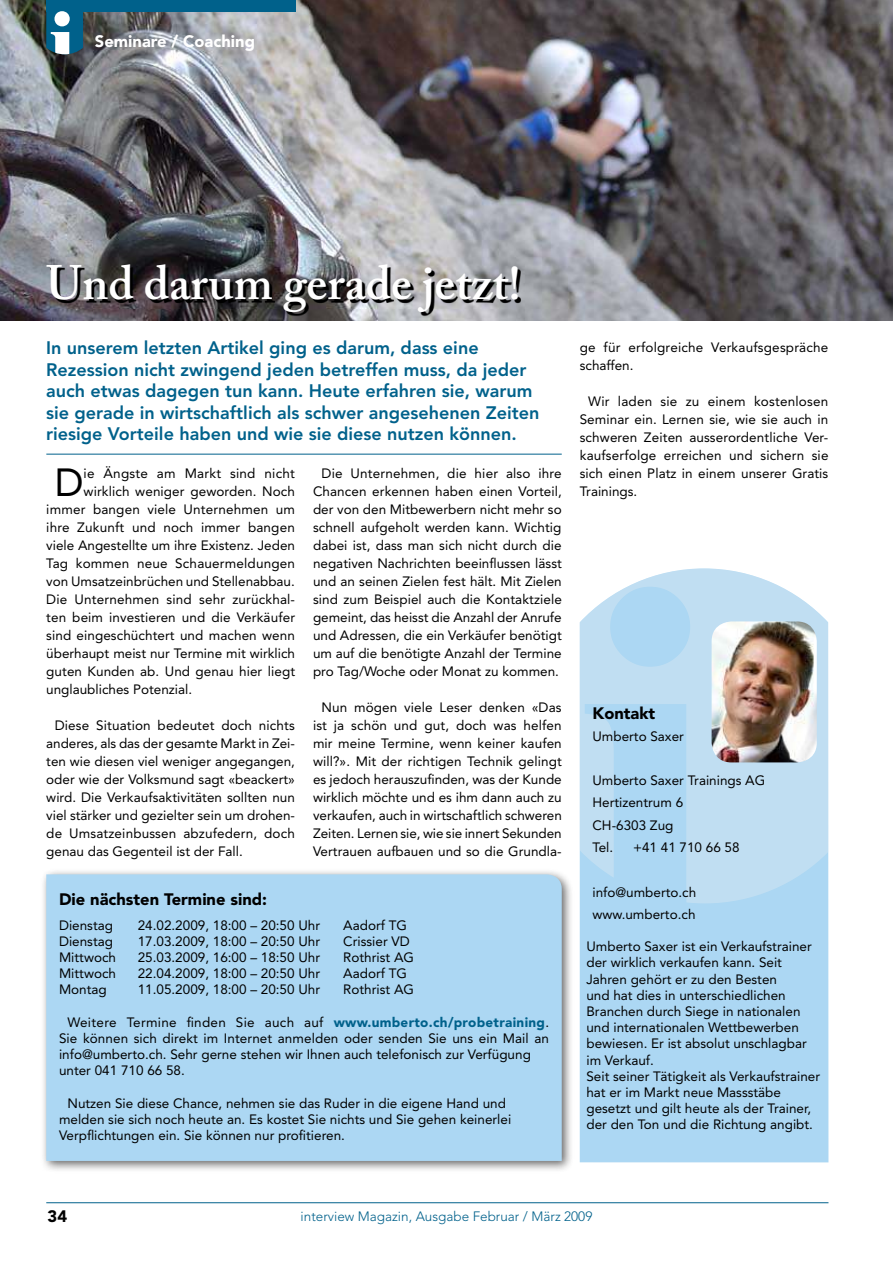
<style>
.page{position:relative;width:893px;height:1263px;background:#fff}
.page>*{position:absolute;margin:0;border:0;box-sizing:border-box;transform-origin:0 0}
.t1{font:800 84.75px "Times New Roman";color:#fff}
.t2{font:600 48px "Adobe Caslon Pro";color:#fff}
.t3{font:38.85px "Avenir LT Std";color:#000}
.t4{font:800 18px/21.6px "Avenir LT Std";color:#00618b}
.t5{font:900 16.5px "Avenir LT Std";color:#000}
.t6{font:900 16.5px "Avenir LT Std";color:#fff}
.t7{font:13.5px/18px "Avenir LT Std";color:#000}
.t8{font:300 13.5px "Avenir LT Std";color:#00618b}
.s1{font-weight:900;color:#00618b}
</style>
<div class="page">
<img style="left:0;top:0;width:893px;height:320px">
<svg style="left:50px;top:267px;width:559px;height:54px;background:#69676b"></svg>
<div style="left:40px;top:868px;width:540px;height:311px;background:#000;opacity:.6"></div>
<div style="left:46px;top:874px;width:516px;height:287px;background:#acd7f3"></div>
<div style="left:580px;top:903px;width:248px;height:259px;background:#acd7f3"></div>
<svg style="left:580px;top:568px;width:248px;height:335px;background:#bdddf3"></svg>
<img style="left:712px;top:621px;width:105px;height:141px">
<hr style="left:46px;top:454px;width:516px;height:1px;background:#00618b">
<div style="left:46px;top:0;width:250px;height:11px;background:#00618b"></div>
<svg style="left:46px;top:11px;width:37px;height:43px;background:#025f86"></svg>
<hr style="left:46px;top:1202px;width:782px;height:1px;background:#00618b">
<h1 class="t1" style="left:50px;top:-7px;width:26px">i</h1>
<p class="t6" style="left:95px;top:34px;width:162px">Seminare / Coaching</p>
<h2 class="t2" style="left:46px;top:264px;width:476px">Und darum gerade jetzt!</h2>
<p class="t4" style="left:46px;top:338px;width:495px">In unserem letzten Artikel ging es darum, dass eine Rezession nicht zwingend jeden betreffen muss, da jeder auch etwas dagegen tun kann. Heute erfahren sie, warum sie gerade in wirtschaftlich als schwer angesehenen Zeiten riesige Vorteile haben und wie sie diese nutzen können.</p>
<p class="t7" style="left:580px;top:339px;width:250px">ge für erfolgreiche Verkaufsgespräche schaffen.</p>
<p class="t7" style="left:580px;top:393px;width:250px;text-align:justify;text-indent:9px">Wir laden sie zu einem kostenlosen Seminar ein. Lernen sie, wie sie auch in schweren Zeiten ausserordentliche Ver&shy;kaufserfolge erreichen und sichern sie sich einen Platz in einem unserer Gratis Trainings.</p>
<h3 class="t3" style="left:55px;top:462px;width:30px">D</h3>
<p class="t7" style="left:84px;top:465px;width:213px">ie Ängste am Markt sind nicht</p>
<p class="t7" style="left:313px;top:465px;width:250px;text-align:justify;text-indent:9px">Die Unternehmen, die hier also ihre Chancen erkennen haben einen Vorteil, der von den Mitbewerbern nicht mehr so schnell aufgeholt werden kann. Wichtig dabei ist, dass man sich nicht durch die negativen Nachrichten beeinflussen lässt und an seinen Zielen fest hält. Mit Zielen sind zum Beispiel auch die Kontaktziele gemeint, das heisst die Anzahl der Anrufe und Adressen, die ein Verkäufer benötigt um auf die benötigte Anzahl der Termine pro Tag/Woche oder Monat zu kommen.</p>
<p class="t7" style="left:313px;top:699px;width:250px;text-align:justify;text-indent:9px">Nun mögen viele Leser denken «Das ist ja schön und gut, doch was helfen mir meine Termine, wenn keiner kaufen will?». Mit der richtigen Technik gelingt es jedoch herauszufinden, was der Kunde wirklich möchte und es ihm dann auch zu verkaufen, auch in wirtschaftlich schweren Zeiten. Lernen sie, wie sie innert Sekunden Vertrauen aufbauen und so die Grundla-</p>
<p class="t7" style="left:84px;top:483px;width:213px">wirklich weniger geworden. Noch</p>
<p class="t7" style="left:46px;top:501px;width:250px">immer bangen viele Unternehmen um</p>
<p class="t7" style="left:46px;top:519px;width:250px">ihre Zukunft und noch immer bangen</p>
<p class="t7" style="left:46px;top:537px;width:250px">viele Angestellte um ihre Existenz. Jeden</p>
<p class="t7" style="left:46px;top:555px;width:250px">Tag kommen neue Schauermeldungen</p>
<p class="t7" style="left:46px;top:573px;width:250px">von Umsatzeinbrüchen und Stellenabbau.</p>
<p class="t7" style="left:46px;top:591px;width:250px">Die Unternehmen sind sehr zurückhal-</p>
<p class="t7" style="left:46px;top:609px;width:250px">ten beim investieren und die Verkäufer</p>
<p class="t7" style="left:46px;top:627px;width:250px">sind eingeschüchtert und machen wenn</p>
<p class="t7" style="left:46px;top:645px;width:250px">überhaupt meist nur Termine mit wirklich</p>
<p class="t7" style="left:46px;top:663px;width:250px">guten Kunden ab. Und genau hier liegt</p>
<p class="t7" style="left:46px;top:681px;width:147px">unglaubliches Potenzial.</p>
<p class="t7" style="left:46px;top:717px;width:250px;text-align:justify;text-indent:9px">Diese Situation bedeutet doch nichts anderes, als das der gesamte Markt in Zei&shy;ten wie diesen viel weniger angegangen, oder wie der Volksmund sagt «beackert» wird. Die Verkaufsaktivitäten sollten nun viel stärker und gezielter sein um drohen&shy;de Umsatzeinbussen abzufedern, doch genau das Gegenteil ist der Fall.</p>
<p class="t5" style="left:592px;top:706px;width:64px">Kontakt</p>
<p class="t7" style="left:592px;top:727px;width:93px">Umberto Saxer</p>
<p class="t7" style="left:592px;top:770px;width:174px;line-height:22.2px">Umberto Saxer Trainings AG<br>Hertizentrum 6<br>CH-6303 Zug<br>Tel.</p>
<p class="t7" style="left:633px;top:838px;width:108px">+41 41 710 66 58</p>
<p class="t7" style="left:592px;top:881px;width:105px;line-height:22.2px">info@umberto.ch www.umberto.ch</p>
<p class="t7" style="left:586px;top:939px;width:235px;line-height:16.2px">Umberto Saxer ist ein Verkaufstrainer der wirklich verkaufen kann. Seit Jahren gehört er zu den Besten<br>und hat dies in unterschiedlichen Branchen durch Siege in nationalen und internationalen Wettbewerben bewiesen. Er ist absolut unschlagbar im Verkauf.<br>Seit seiner Tätigkeit als Verkaufstrainer hat er im Markt neue Massstäbe gesetzt und gilt heute als der Trainer, der den Ton und die Richtung angibt.</p>
<p class="t5" style="left:59px;top:892px;width:210px">Die nächsten Termine sind:</p>
<p class="t7" style="left:59px;top:916px;width:56px">Dienstag</p>
<p class="t7" style="left:138px;top:916px;width:184px">24.02.2009, 18:00 – 20:50 Uhr</p>
<p class="t7" style="left:343px;top:916px;width:65px">Aadorf TG</p>
<p class="t7" style="left:59px;top:932px;width:56px">Dienstag</p>
<p class="t7" style="left:138px;top:932px;width:184px">17.03.2009, 18:00 – 20:50 Uhr</p>
<p class="t7" style="left:343px;top:932px;width:68px">Crissier VD</p>
<p class="t7" style="left:59px;top:949px;width:59px">Mittwoch</p>
<p class="t7" style="left:138px;top:949px;width:184px">25.03.2009, 16:00 – 18:50 Uhr</p>
<p class="t7" style="left:343px;top:949px;width:72px">Rothrist AG</p>
<p class="t7" style="left:59px;top:965px;width:59px">Mittwoch</p>
<p class="t7" style="left:138px;top:965px;width:184px">22.04.2009, 18:00 – 20:50 Uhr</p>
<p class="t7" style="left:343px;top:965px;width:65px">Aadorf TG</p>
<p class="t7" style="left:59px;top:981px;width:49px">Montag</p>
<p class="t7" style="left:138px;top:981px;width:184px">11.05.2009, 18:00 – 20:50 Uhr</p>
<p class="t7" style="left:343px;top:981px;width:72px">Rothrist AG</p>
<p class="t7" style="left:59px;top:1014px;width:492px;line-height:16.2px;text-indent:9px">Weitere Termine finden Sie auch auf <span class="s1">www.umberto.ch/probetraining</span>.<br>Sie können sich direkt im Internet anmelden oder senden Sie uns ein Mail an info@umberto.ch. Sehr gerne stehen wir Ihnen auch telefonisch zur Verfügung unter 041 710 66 58.</p>
<p class="t7" style="left:59px;top:1095px;width:454px;line-height:16.2px;text-indent:9px">Nutzen Sie diese Chance, nehmen sie das Ruder in die eigene Hand und melden sie sich noch heute an. Es kostet Sie nichts und Sie gehen keinerlei<br>Verpflichtungen ein. Sie können nur profitieren.</p>
<p class="t5" style="left:48px;top:1209px;width:21px">34</p>
<p class="t8" style="left:301px;top:1211px;width:293px">interview Magazin, Ausgabe Februar / März 2009</p>
</div>
